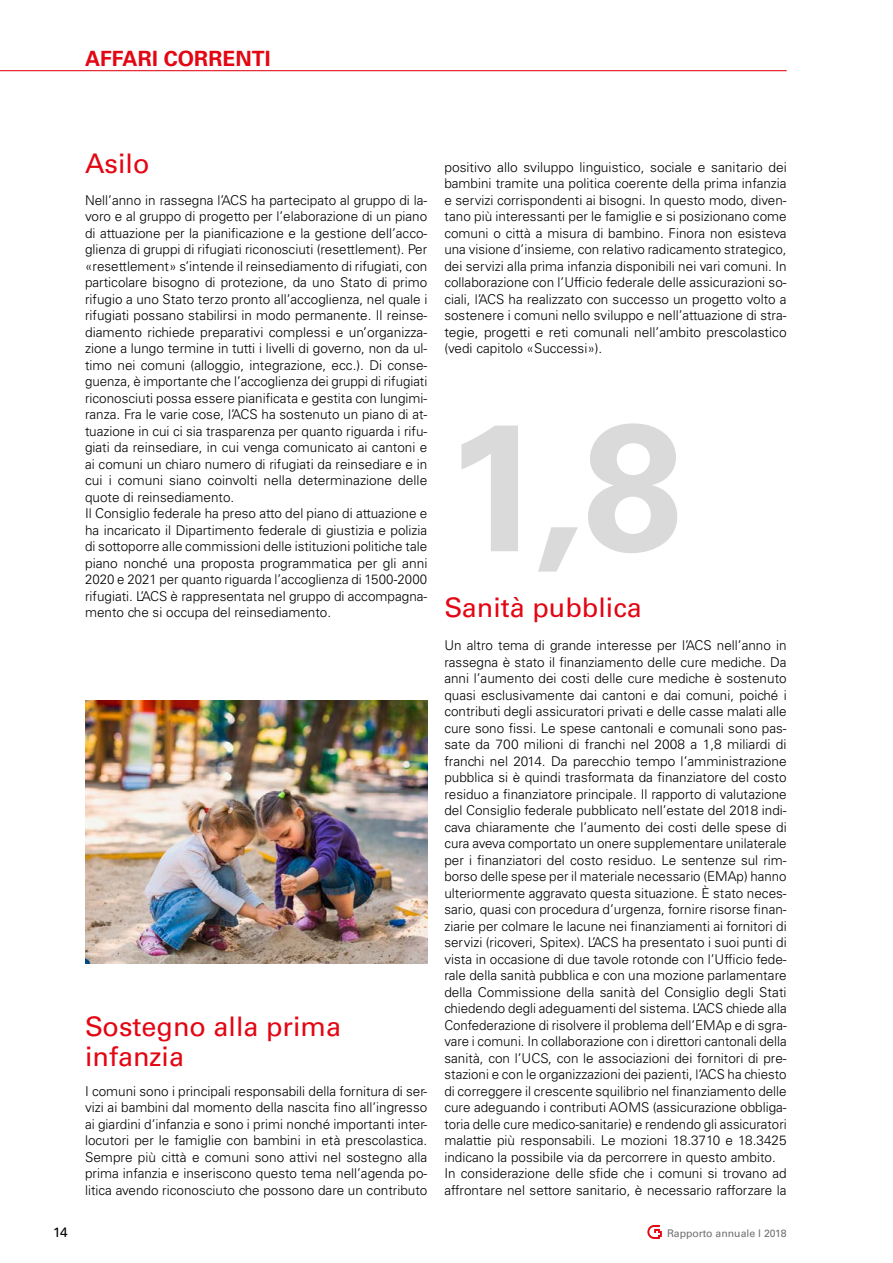
<style>
.page{position:relative;width:893px;height:1263px;background:#fff}
.page>*{position:absolute;margin:0;border:0;box-sizing:border-box;transform-origin:0 0}
.t1{font:700 180px "Univers LT Std";color:#dadada}
.t2{font:27px/30px "Univers LT Std";color:#e30613}
.t3{font:700 21px "Univers LT Std";color:#e30613}
.t4{font:300 13.5px/16.5px "Univers LT Std";color:#000}
.t5{font:13.5px "Univers LT Std";color:#000}
.t6{font:10.5px "Univers LT Std";color:#706f6f}
</style>
<div class="page">
<hr style="left:0;top:70px;width:787px;height:1px;background:#e30613">
<svg style="left:647px;top:1225px;width:15px;height:14px"></svg>
<img style="left:85px;top:700px;width:342px;height:264px">
<h3 class="t3" style="left:85px;top:46px;width:187px">AFFARI CORRENTI</h3>
<h2 class="t2" style="left:85px;top:148px;width:66px">Asilo</h2>
<p class="t4" style="left:85px;top:192px;width:344px">Nell’anno in rassegna l’ACS ha partecipato al gruppo di la&shy;voro e al gruppo di progetto per l’elaborazione di un piano di attuazione per la pianificazione e la gestione dell’acco&shy;glienza di gruppi di rifugiati riconosciuti (resettlement). Per «resettlement» s’intende il reinsediamento di rifugiati, con particolare bisogno di protezione, da uno Stato di primo rifugio a uno Stato terzo pronto all’accoglienza, nel quale i rifugiati possano stabilirsi in modo permanente. Il reinse&shy;diamento richiede preparativi complessi e un’organizza&shy;zione a lungo termine in tutti i livelli di governo, non da ul&shy;timo nei comuni (alloggio, integrazione, ecc.). Di conse&shy;guenza, è importante che l’accoglienza dei gruppi di rifugiati riconosciuti possa essere pianificata e gestita con lungimi&shy;ranza. Fra le varie cose, l’ACS ha sostenuto un piano di at&shy;tuazione in cui ci sia trasparenza per quanto riguarda i rifu&shy;giati da reinsediare, in cui venga comunicato ai cantoni e ai comuni un chiaro numero di rifugiati da reinsediare e in cui i comuni siano coinvolti nella determinazione delle quote di reinsediamento.<br>Il Consiglio federale ha preso atto del piano di attuazione e ha incaricato il Dipartimento federale di giustizia e polizia di sottoporre alle commissioni delle istituzioni politiche tale piano nonché una proposta programmatica per gli anni 2020 e 2021 per quanto riguarda l’accoglienza di 1500-2000 rifugiati. L’ACS è rappresentata nel gruppo di accompagna&shy;mento che si occupa del reinsediamento.</p>
<h2 class="t2" style="left:85px;top:1012px;width:258px">Sostegno alla prima infanzia</h2>
<p class="t4" style="left:85px;top:1083px;width:344px;text-align:justify">I comuni sono i principali responsabili della fornitura di ser&shy;vizi ai bambini dal momento della nascita fino all’ingresso ai giardini d’infanzia e sono i primi nonché importanti inter&shy;locutori per le famiglie con bambini in età prescolastica.<br>Sempre più città e comuni sono attivi nel sostegno alla prima infanzia e inseriscono questo tema nell’agenda po&shy;litica avendo riconosciuto che possono dare un contributo</p>
<p class="t4" style="left:444px;top:159px;width:344px;text-align:justify">positivo allo sviluppo linguistico, sociale e sanitario dei bambini tramite una politica coerente della prima infanzia e servizi corrispondenti ai bisogni. In questo modo, diven&shy;tano più interessanti per le famiglie e si posizionano come comuni o città a misura di bambino. Finora non esisteva una visione d’insieme, con relativo radicamento strategico, dei servizi alla prima infanzia disponibili nei vari comuni. In collaborazione con l’Ufficio federale delle assicurazioni so&shy;ciali, l’ACS ha realizzato con successo un progetto volto a sostenere i comuni nello sviluppo e nell’attuazione di stra&shy;tegie, progetti e reti comunali nell’ambito prescolastico (vedi capitolo «Successi»).</p>
<h1 class="t1" style="left:444px;top:382px;width:240px">1,8</h1>
<h2 class="t2" style="left:444px;top:593px;width:199px">Sanità pubblica</h2>
<p class="t4" style="left:444px;top:637px;width:344px">Un altro tema di grande interesse per l’ACS nell’anno in rassegna è stato il finanziamento delle cure mediche. Da anni l’aumento dei costi delle cure mediche è sostenuto quasi esclusivamente dai cantoni e dai comuni, poiché i contributi degli assicuratori privati e delle casse malati alle cure sono fissi. Le spese cantonali e comunali sono pas&shy;sate da 700 milioni di franchi nel 2008 a 1,8 miliardi di franchi nel 2014. Da parecchio tempo l’amministrazione pubblica si è quindi trasformata da finanziatore del costo residuo a finanziatore principale. Il rapporto di valutazione del Consiglio federale pubblicato nell’estate del 2018 indi&shy;cava chiaramente che l’aumento dei costi delle spese di cura aveva comportato un onere supplementare unilaterale per i finanziatori del costo residuo. Le sentenze sul rim&shy;borso delle spese per il materiale necessario (EMAp) hanno ulteriormente aggravato questa situazione. È stato neces&shy;sario, quasi con procedura d’urgenza, fornire risorse finan&shy;ziarie per colmare le lacune nei finanziamenti ai fornitori di servizi (ricoveri, Spitex). L’ACS ha presentato i suoi punti di vista in occasione di due tavole rotonde con l’Ufficio fede&shy;rale della sanità pubblica e con una mozione parlamentare della Commissione della sanità del Consiglio degli Stati chiedendo degli adeguamenti del sistema. L’ACS chiede alla Confederazione di risolvere il problema dell’EMAp e di sgra&shy;vare i comuni. In collaborazione con i direttori cantonali della sanità, con l’UCS, con le associazioni dei fornitori di pre&shy;stazioni e con le organizzazioni dei pazienti, l’ACS ha chiesto di correggere il crescente squilibrio nel finanziamento delle cure adeguando i contributi AOMS (assicurazione obbliga&shy;toria delle cure medico-sanitarie) e rendendo gli assicuratori malattie più responsabili. Le mozioni 18.3710 e 18.3425 indicano la possibile via da percorrere in questo ambito.<br>In considerazione delle sfide che i comuni si trovano ad affrontare nel settore sanitario, è necessario rafforzare la</p>
<p class="t5" style="left:53px;top:1225px;width:16px">14</p>
<p class="t6" style="left:667px;top:1227px;width:121px">Rapporto annuale l 2018</p>
</div>
